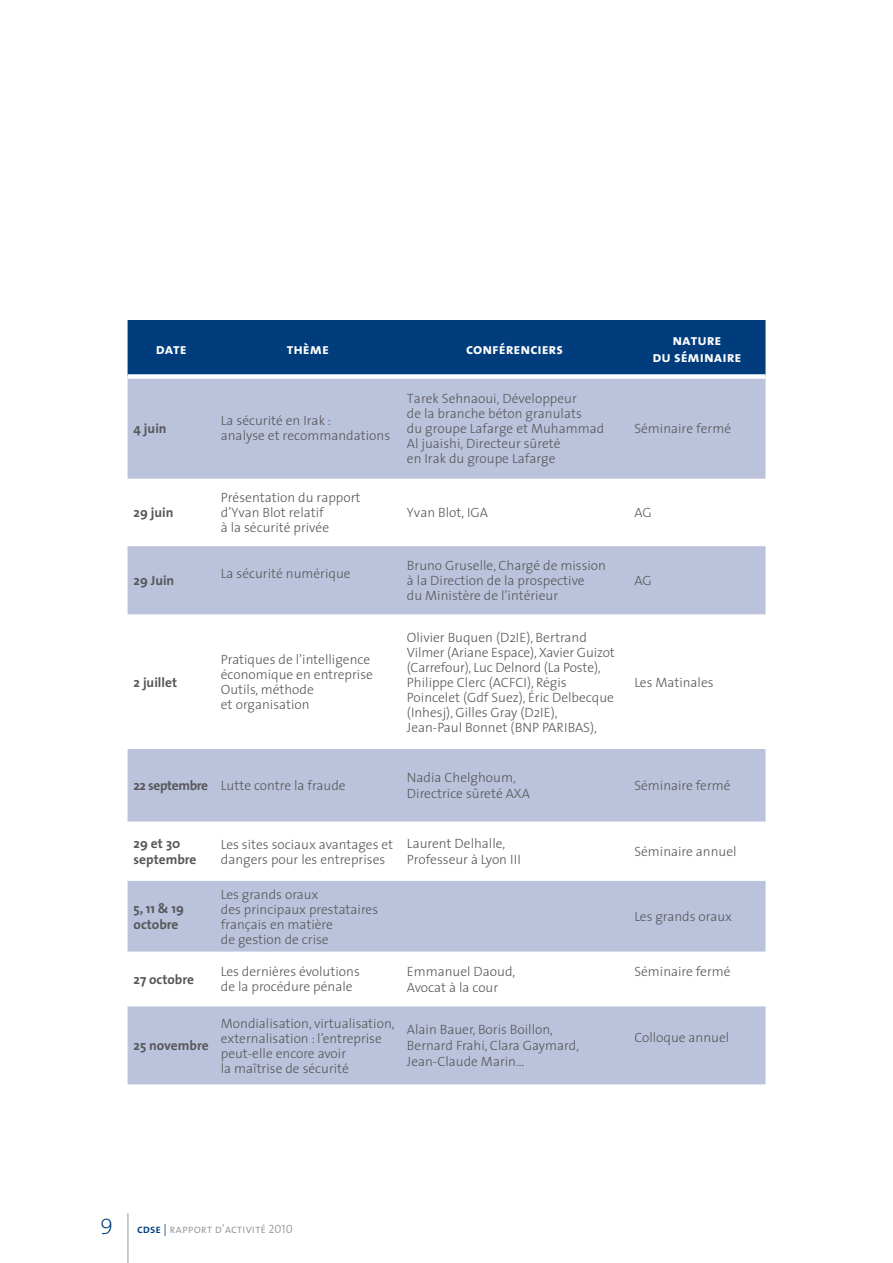
<style>
.page{position:relative;width:893px;height:1263px;background:#fff}
.page>*{position:absolute;margin:0;border:0;box-sizing:border-box;transform-origin:0 0}
.t1{font:15px/16.5px "The Mix Bold Caps";color:#fff;text-align:center}
.t2{font:300 13.5px/15px "The Sans";color:#57585a}
.t3{font:700 13.5px/16.2px "The Sans";color:#57585a}
.t4{font:12px "The Mix Semi Light Caps";color:#97999c}
.s1{font-weight:700}
.s2{font-family:"The Mix Extra Light Caps";font-size:22.5px;color:#013d7d}
.s3{font-family:"The Mix Semi Bold Caps";color:#013d7d}
.s4{color:#013d7d}
</style>
<div class="page">
<hr style="left:128px;top:1213px;width:1px;height:50px;background:#97999c">
<div style="left:128px;top:320px;width:637px;height:54px;background:#013d7d"></div>
<div style="left:128px;top:379px;width:637px;height:705px;background:#bbc2db"></div>
<svg style="left:128px;top:479px;width:637px;height:527px"></svg>
<p class="t1" style="left:156px;top:340px;width:32px">date</p>
<p class="t1" style="left:287px;top:340px;width:44px">thème</p>
<p class="t1" style="left:466px;top:340px;width:98px">conférenciers</p>
<p class="t1" style="left:652px;top:332px;width:91px">nature<br>du séminaire</p>
<p class="t3" style="left:134px;top:421px;width:35px">4 juin</p>
<p class="t2" style="left:221px;top:414px;width:171px">La sécurité en Irak :<br>analyse et recommandations</p>
<p class="t3" style="left:134px;top:506px;width:41px">29 juin</p>
<p class="t2" style="left:221px;top:492px;width:141px">Présentation du rapport d’Yvan Blot relatif<br>à la sécurité privée</p>
<p class="t2" style="left:407px;top:392px;width:199px">Tarek Sehnaoui, Développeur<br>de la branche béton granulats<br>du groupe Lafarge et Muhammad<br>Al juaishi, Directeur sûreté<br>en Irak du groupe Lafarge</p>
<p class="t2" style="left:634px;top:422px;width:98px">Séminaire fermé</p>
<p class="t2" style="left:407px;top:507px;width:83px">Yvan Blot, IGA</p>
<p class="t2" style="left:634px;top:507px;width:19px">AG</p>
<p class="t3" style="left:134px;top:574px;width:42px">29 Juin</p>
<p class="t3" style="left:134px;top:675px;width:45px">2 juillet</p>
<p class="t2" style="left:221px;top:567px;width:131px">La sécurité numérique</p>
<p class="t2" style="left:407px;top:559px;width:201px">Bruno Gruselle, Chargé de mission à la Direction de la prospective<br>du Ministère de l’intérieur</p>
<p class="t2" style="left:221px;top:653px;width:154px">Pratiques de l’intelligence économique en entreprise<br>Outils, méthode<br>et organisation</p>
<p class="t2" style="left:407px;top:631px;width:209px">Olivier Buquen (D2IE), Bertrand Vilmer (Ariane Espace), Xavier Guizot (Carrefour), Luc Delnord (La Poste), Philippe Clerc (ACFCI), Régis Poincelet (Gdf Suez), Éric Delbecque (Inhesj), Gilles Gray (D2IE), Jean-Paul Bonnet (BNP PARIBAS),</p>
<p class="t2" style="left:634px;top:574px;width:19px">AG</p>
<p class="t2" style="left:634px;top:676px;width:81px">Les Matinales</p>
<p class="t2" style="left:134px;top:779px;width:214px"><span class="s1">22 septembre</span> Lutte contre la fraude</p>
<p class="t2" style="left:407px;top:771px;width:124px;line-height:16.2px">Nadia Chelghoum,<br>Directrice sûreté AXA</p>
<p class="t2" style="left:634px;top:779px;width:98px">Séminaire fermé</p>
<p class="t3" style="left:134px;top:837px;width:64px">29 et 30 septembre</p>
<p class="t2" style="left:221px;top:838px;width:174px">Les sites sociaux avantages et dangers pour les entreprises</p>
<p class="t2" style="left:407px;top:837px;width:115px;line-height:16.2px">Laurent Delhalle,<br>Professeur à Lyon III</p>
<p class="t2" style="left:634px;top:845px;width:104px">Séminaire annuel</p>
<p class="t3" style="left:134px;top:902px;width:52px">5, 11 &amp; 19 octobre</p>
<p class="t2" style="left:221px;top:888px;width:159px">Les grands oraux<br>des principaux prestataires français en matière<br>de gestion de crise</p>
<p class="t2" style="left:634px;top:910px;width:99px">Les grands oraux</p>
<p class="t3" style="left:134px;top:972px;width:62px">27 octobre</p>
<p class="t2" style="left:221px;top:966px;width:140px">Les dernières évolutions de la procédure pénale</p>
<p class="t2" style="left:407px;top:964px;width:110px;line-height:16.2px">Emmanuel Daoud,<br>Avocat à la cour</p>
<p class="t2" style="left:634px;top:965px;width:98px">Séminaire fermé</p>
<p class="t3" style="left:134px;top:1039px;width:77px">25 novembre</p>
<p class="t2" style="left:221px;top:1017px;width:175px">Mondialisation, virtualisation, externalisation : l’entreprise peut-elle encore avoir<br>la maîtrise de sécurité</p>
<p class="t2" style="left:407px;top:1023px;width:174px;line-height:16.2px">Alain Bauer, Boris Boillon,<br>Bernard Frahi, Clara Gaymard,<br>Jean-Claude Marin…</p>
<p class="t2" style="left:634px;top:1031px;width:96px">Colloque annuel</p>
<p class="t4" style="left:100px;top:1222px;width:194px"><span class="s2">9</span> <span class="s3">cdse</span> <span class="s4">|</span> rapport d’activité 2010</p>
</div>
